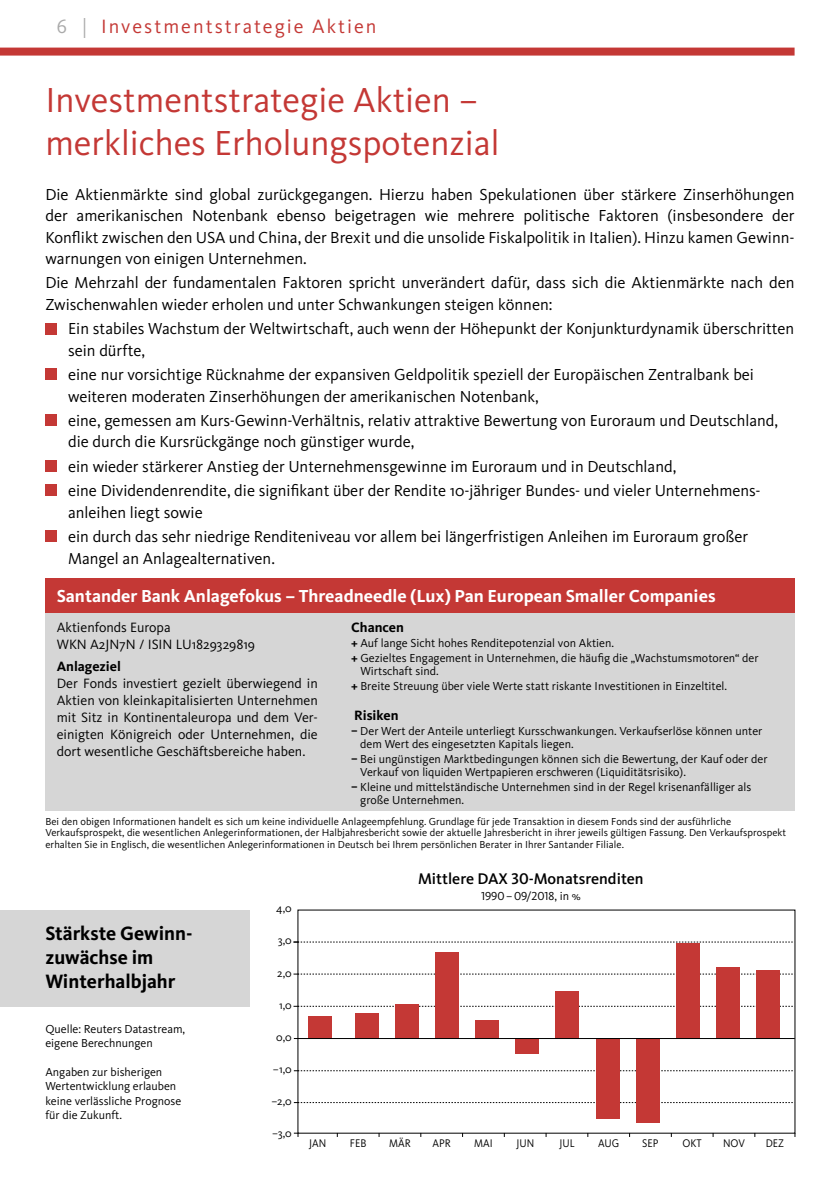
<style>
.page{position:relative;width:840px;height:1191px;background:#fff}
.page>*{position:absolute;margin:0;border:0;box-sizing:border-box;transform-origin:0 0}
.t1{font:36px "Kievit";color:#c43835}
.t2{font:700 20px/24px "Kievit OT";color:#000}
.t3{font:20px "Kievit";letter-spacing:.1em;color:#c43835}
.t4{font:700 18px "Kievit OT";color:#fff}
.Unterpunkte{font:16.4px/21.6px "Kievit";color:#000}
.Fließtext_Blocksatz{font:500 16px "Kievit";color:#000}
.Kasten{font:14px/17px "Kievit";color:#000;text-align:justify}
.Kasten-2{font:700 14px "Kievit OT";color:#000}
.Kasten-3{font:12px/14.4px "Kievit";color:#000}
.Fließtext_Blocksatz-2{font:12px "Kievit Regular SC";color:#000}
.t5{font:11.4px "Kievit";color:#000;scale:.92 1}
.t6{font:11.4px "Kievit";color:#000}
.Kasten-4{font:10.4px/11.6px "Kievit";letter-spacing:.005em;color:#000}
.s1{color:#aaa}
.s2{font-family:"Kievit OT";font-weight:700}
.s3{font-family:"Kievit Medium SC";font-weight:400}
.s4{font-family:"Kievit"}
</style>
<div class="page">
<div style="left:0;top:48px;width:794px;height:8px;background:#c43835"></div>
<div style="left:0;top:910px;width:249px;height:96px;background:#d6d6d6"></div>
<div style="left:45px;top:612px;width:749px;height:199px;background:#d6d6d6"></div>
<div style="left:45px;top:578px;width:749px;height:34px;background:#c43835"></div>
<div style="left:45px;top:323px;width:12px;height:11px;background:#c43835"></div>
<div style="left:45px;top:369px;width:12px;height:11px;background:#c43835"></div>
<div style="left:45px;top:414px;width:12px;height:12px;background:#c43835"></div>
<div style="left:45px;top:460px;width:12px;height:12px;background:#c43835"></div>
<div style="left:45px;top:485px;width:12px;height:11px;background:#c43835"></div>
<div style="left:45px;top:530px;width:12px;height:12px;background:#c43835"></div>
<svg style="left:294px;top:1102px;width:499px;height:1px"></svg>
<svg style="left:294px;top:1070px;width:499px;height:1px"></svg>
<svg style="left:294px;top:1006px;width:499px;height:1px"></svg>
<svg style="left:294px;top:973px;width:499px;height:1px"></svg>
<svg style="left:294px;top:941px;width:499px;height:1px"></svg>
<div style="left:756px;top:970px;width:23px;height:68px;background:#c43835"></div>
<div style="left:716px;top:966px;width:23px;height:72px;background:#c43835"></div>
<div style="left:675px;top:943px;width:24px;height:95px;background:#c43835"></div>
<div style="left:635px;top:1038px;width:24px;height:85px;background:#c43835"></div>
<div style="left:595px;top:1038px;width:24px;height:80px;background:#c43835"></div>
<div style="left:555px;top:990px;width:23px;height:48px;background:#c43835"></div>
<div style="left:515px;top:1038px;width:23px;height:16px;background:#c43835"></div>
<div style="left:475px;top:1019px;width:23px;height:19px;background:#c43835"></div>
<div style="left:435px;top:952px;width:23px;height:86px;background:#c43835"></div>
<div style="left:395px;top:1004px;width:23px;height:34px;background:#c43835"></div>
<div style="left:355px;top:1012px;width:23px;height:26px;background:#c43835"></div>
<div style="left:308px;top:1016px;width:23px;height:22px;background:#c43835"></div>
<hr style="left:297px;top:1038px;width:496px;height:1px;background:#000">
<p class="t3" style="left:57px;top:16px;width:321px"><span class="s1">6 |</span> Investmentstrategie Aktien</p>
<p class="t1" style="left:45px;top:80px;width:434px">Investmentstrategie Aktien –</p>
<p class="t1" style="left:45px;top:123px;width:455px">merkliches Erholungspotenzial</p>
<p class="Unterpunkte" style="left:45px;top:183px;width:750px;text-align:justify">Die Aktienmärkte sind global zurückgegangen. Hierzu haben Spekulationen über stärkere Zinserhöhungen der amerikanischen Notenbank ebenso beigetragen wie mehrere politische Faktoren (insbesondere der Konflikt zwischen den USA und China, der Brexit und die unsolide Fiskalpolitik in Italien). Hinzu kamen Gewinn&shy;warnungen von einigen Unternehmen.</p>
<p class="Unterpunkte" style="left:45px;top:272px;width:750px">Die Mehrzahl der fundamentalen Faktoren spricht unverändert dafür, dass sich die Aktienmärkte nach den<br>Zwischenwahlen wieder erholen und unter Schwankungen steigen können:</p>
<p class="Unterpunkte" style="left:68px;top:318px;width:727px">Ein stabiles Wachstum der Weltwirtschaft, auch wenn der Höhepunkt der Konjunkturdynamik überschritten sein dürfte,</p>
<p class="Unterpunkte" style="left:68px;top:364px;width:687px">eine nur vorsichtige Rücknahme der expansiven Geldpolitik speziell der Europäischen Zentralbank bei weiteren moderaten Zinserhöhungen der amerikanischen Notenbank,</p>
<p class="Unterpunkte" style="left:68px;top:410px;width:711px">eine, gemessen am Kurs-Gewinn-Verhältnis, relativ attraktive Bewertung von Euroraum und Deutschland, die durch die Kursrückgänge noch günstiger wurde,</p>
<p class="Unterpunkte" style="left:68px;top:456px;width:609px">ein wieder stärkerer Anstieg der Unternehmensgewinne im Euroraum und in Deutschland,</p>
<p class="Unterpunkte" style="left:68px;top:480px;width:693px">eine Dividendenrendite, die signifikant über der Rendite 10-jähriger Bundes- und vieler Unternehmens&shy;anleihen liegt sowie</p>
<p class="Unterpunkte" style="left:68px;top:526px;width:681px">ein durch das sehr niedrige Renditeniveau vor allem bei längerfristigen Anleihen im Euroraum großer<br>Mangel an Anlagealternativen.</p>
<p class="t4" style="left:57px;top:585px;width:660px">Santander Bank Anlagefokus – Threadneedle (Lux) Pan European Smaller Companies</p>
<p class="Kasten" style="left:57px;top:618px;width:115px">Aktienfonds Europa</p>
<p class="Kasten" style="left:57px;top:635px;width:200px">WKN A2JN7N / ISIN LU1829329819</p>
<p class="Kasten-2" style="left:57px;top:658px;width:66px">Anlageziel</p>
<p class="Kasten" style="left:57px;top:675px;width:262px">Der Fonds investiert gezielt überwiegend in Aktien von kleinkapitalisierten Unternehmen mit Sitz in Kontinentaleuropa und dem Ver&shy;einigten Königreich oder Unternehmen, die dort wesentliche Geschäftsbereiche haben.</p>
<p class="Kasten-2" style="left:351px;top:619px;width:54px">Chancen</p>
<p class="Kasten-3" style="left:351px;top:635px;width:264px"><span class="s2">+</span> Auf lange Sicht hohes Renditepotenzial von Aktien.</p>
<p class="Kasten-3" style="left:360px;top:651px;width:399px;line-height:13px;text-indent:-9px"><span class="s2">+</span> Gezieltes Engagement in Unternehmen, die häufig die „Wachstumsmotoren“ der<br>Wirtschaft sind.</p>
<p class="Kasten-3" style="left:351px;top:678px;width:377px"><span class="s2">+</span> Breite Streuung über viele Werte statt riskante Investitionen in Einzeltitel.</p>
<p class="Kasten-2" style="left:354px;top:706px;width:46px">Risiken</p>
<p class="Kasten-3" style="left:360px;top:724px;width:403px;line-height:13px;text-indent:-9px"><span class="s2">–</span> Der Wert der Anteile unterliegt Kursschwankungen. Verkaufserlöse können unter dem Wert des eingesetzten Kapitals liegen.</p>
<p class="Kasten-3" style="left:360px;top:752px;width:408px;line-height:13px;text-indent:-9px"><span class="s2">–</span> Bei ungünstigen Marktbedingungen können sich die Bewertung, der Kauf oder der<br>Verkauf von liquiden Wertpapieren erschweren (Liquiditätsrisiko).</p>
<p class="Kasten-3" style="left:360px;top:780px;width:392px;line-height:13px;text-indent:-9px"><span class="s2">–</span> Kleine und mittelständische Unternehmen sind in der Regel krisenanfälliger als große Unternehmen.</p>
<p class="Kasten-4" style="left:45px;top:815px;width:741px">Bei den obigen Informationen handelt es sich um keine individuelle Anlageempfehlung. Grundlage für jede Transaktion in diesem Fonds sind der ausführliche<br>Verkaufsprospekt, die wesentlichen Anlegerinformationen, der Halbjahresbericht sowie der aktuelle Jahresbericht in ihrer jeweils gültigen Fassung. Den Verkaufsprospekt erhalten Sie in Englisch, die wesentlichen Anlegerinformationen in Deutsch bei Ihrem persönlichen Berater in Ihrer Santander Filiale.</p>
<p class="t2" style="left:45px;top:921px;width:149px">Stärkste Gewinn&shy;zuwächse im<br>Winterhalbjahr</p>
<p class="Kasten-3" style="left:45px;top:1021px;width:141px">Quelle: Reuters Datastream, eigene Berechnungen</p>
<p class="Kasten-3" style="left:45px;top:1064px;width:137px">Angaben zur bisherigen<br>Wertentwicklung erlauben keine verlässliche Prognose für die Zukunft.</p>
<p class="t6" style="left:276px;top:902px;width:17px">4,0</p>
<p class="t6" style="left:277px;top:934px;width:15px">3,0</p>
<p class="t6" style="left:277px;top:966px;width:16px">2,0</p>
<p class="t6" style="left:279px;top:998px;width:14px">1,0</p>
<p class="t6" style="left:276px;top:1030px;width:17px">0,0</p>
<p class="t6" style="left:273px;top:1062px;width:20px">–1,0</p>
<p class="t6" style="left:271px;top:1094px;width:22px">–2,0</p>
<p class="t6" style="left:272px;top:1126px;width:21px">–3,0</p>
<p class="Fließtext_Blocksatz" style="left:418px;top:869px;width:227px">Mittlere DAX <span class="s3">30</span>-Monatsrenditen</p>
<p class="Fließtext_Blocksatz-2" style="left:480px;top:889px;width:101px">1990–09/2018<span class="s4">, in %</span></p>
<p class="t5" style="left:309px;top:1137px;width:20px">JAN</p>
<p class="t5" style="left:350px;top:1137px;width:19px">FEB</p>
<p class="t5" style="left:389px;top:1137px;width:25px">MÄR</p>
<p class="t5" style="left:432px;top:1137px;width:21px">APR</p>
<p class="t5" style="left:474px;top:1137px;width:22px">MAI</p>
<p class="t5" style="left:516px;top:1137px;width:21px">JUN</p>
<p class="t5" style="left:559px;top:1137px;width:18px">JUL</p>
<p class="t5" style="left:597px;top:1137px;width:24px">AUG</p>
<p class="t5" style="left:642px;top:1137px;width:19px">SEP</p>
<p class="t5" style="left:682px;top:1137px;width:22px">OKT</p>
<p class="t5" style="left:722px;top:1137px;width:25px">NOV</p>
<p class="t5" style="left:765px;top:1137px;width:21px">DEZ</p>
</div>
